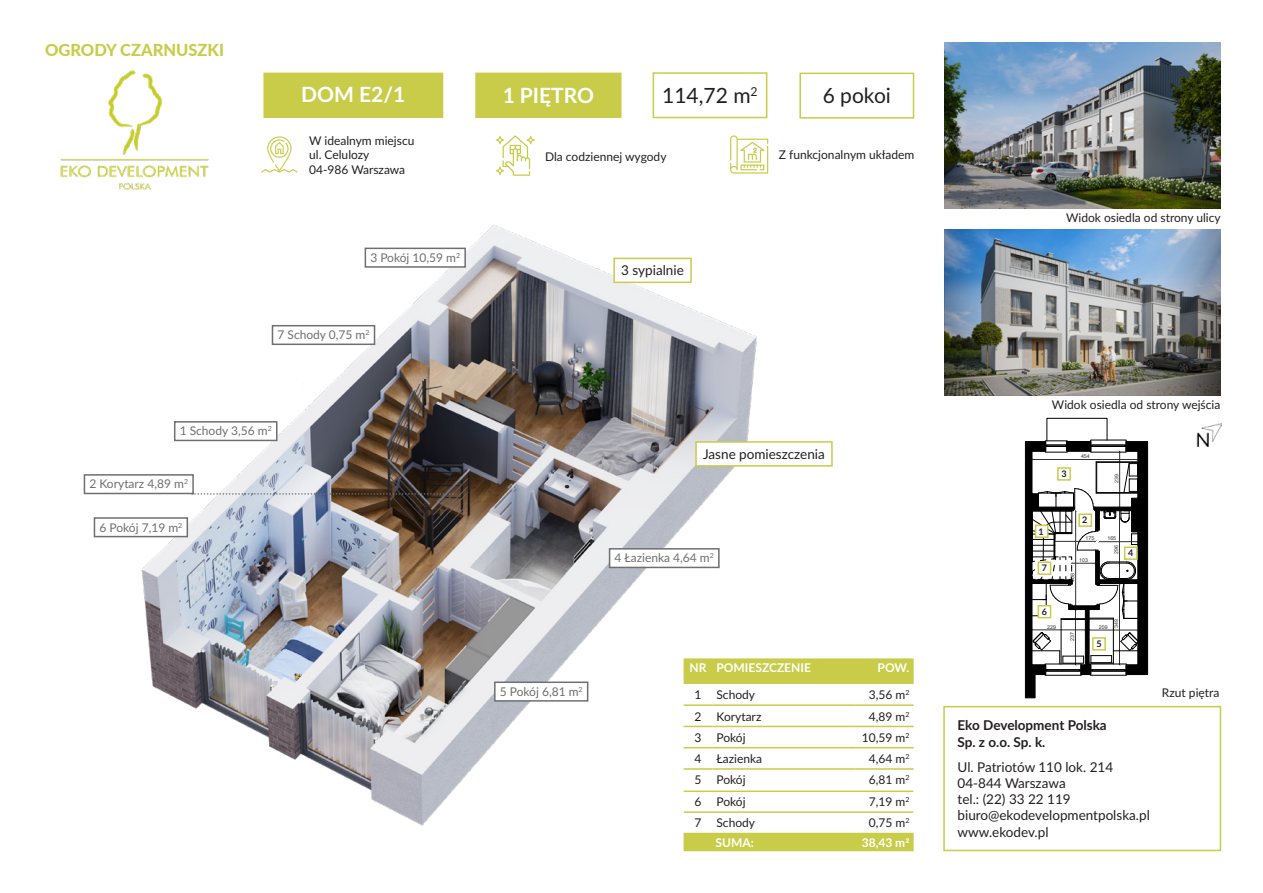
<style>
.page{position:relative;width:1263px;height:893px;background:#fff}
.page>*{position:absolute;margin:0;border:0;box-sizing:border-box;transform-origin:0 0}
.t1{font:700 21px "Lato";color:#fff}
.t2{font:21px "Lato";color:#231f20}
.t3{font:800 16.5px "Lato";color:#c8cc49}
.t4{font:13.5px/16.2px "Lato";color:#231f20}
.t5{font:700 13.5px/16.2px "Lato";color:#231f20}
.t6{font:12px/14.4px "Lato";color:#231f20}
.t7{font:12px "Lato";color:#6f6f70}
.t8{font:700 12px "Lato";color:#fff}
.t9{font:700 9px "Lato";color:#231f20}
.t10{font:5.25px "Arial";color:#323232}
</style>
<div class="page">
<div style="left:475px;top:73px;width:146px;height:45px;background:#c8cc49"></div>
<div style="left:799px;top:73px;width:115px;height:46px;border:2px solid #c8cc49"></div>
<div style="left:653px;top:72px;width:114px;height:46px;border:2px solid #c8cc49"></div>
<div style="left:263px;top:73px;width:180px;height:45px;background:#c8cc49"></div>
<img style="left:944px;top:43px;width:276px;height:165px">
<div style="left:943px;top:706px;width:278px;height:145px;border:2px solid #c8cc49"></div>
<svg style="left:261px;top:136px;width:37px;height:37px"></svg>
<svg style="left:496px;top:135px;width:39px;height:41px"></svg>
<svg style="left:730px;top:135px;width:38px;height:39px"></svg>
<img style="left:1197px;top:423px;width:24px;height:23px">
<svg style="left:1025px;top:418px;width:123px;height:280px"></svg>
<div style="left:1057px;top:467px;width:14px;height:14px;background:#fff;border:2px solid #c8cc49"></div>
<div style="left:1078px;top:513px;width:14px;height:14px;background:#fff;border:2px solid #c8cc49"></div>
<div style="left:1124px;top:546px;width:14px;height:14px;background:#fff;border:2px solid #c8cc49"></div>
<div style="left:1035px;top:525px;width:13px;height:13px;background:#fff;border:2px solid #c8cc49"></div>
<div style="left:1092px;top:637px;width:14px;height:14px;background:#fff;border:2px solid #c8cc49"></div>
<div style="left:1037px;top:561px;width:14px;height:14px;background:#fff;border:2px solid #c8cc49"></div>
<div style="left:1037px;top:605px;width:14px;height:13px;background:#fff;border:2px solid #c8cc49"></div>
<img style="left:99px;top:224px;width:688px;height:628px">
<div style="left:696px;top:442px;width:136px;height:24px;background:#fff"></div>
<div style="left:695px;top:441px;width:138px;height:26px;border:2px solid #c8cc49"></div>
<div style="left:365px;top:248px;width:100px;height:19px;background:#fff"></div>
<div style="left:365px;top:248px;width:101px;height:20px;border:2px solid #6f6f70"></div>
<div style="left:609px;top:549px;width:110px;height:18px;background:#fff"></div>
<div style="left:609px;top:548px;width:111px;height:20px;border:2px solid #6f6f70"></div>
<div style="left:175px;top:422px;width:102px;height:18px;background:#fff"></div>
<div style="left:174px;top:421px;width:103px;height:20px;border:2px solid #6f6f70"></div>
<div style="left:84px;top:475px;width:109px;height:18px;background:#fff"></div>
<div style="left:84px;top:474px;width:110px;height:20px;border:2px solid #6f6f70"></div>
<div style="left:614px;top:258px;width:77px;height:24px;background:#fff"></div>
<div style="left:613px;top:258px;width:79px;height:25px;border:2px solid #c8cc49"></div>
<svg style="left:192px;top:493px;width:261px;height:2px"></svg>
<div style="left:495px;top:682px;width:93px;height:19px;background:#fff"></div>
<div style="left:494px;top:681px;width:94px;height:21px;border:2px solid #6f6f70"></div>
<div style="left:94px;top:518px;width:93px;height:19px;background:#fff"></div>
<div style="left:94px;top:517px;width:94px;height:20px;border:2px solid #6f6f70"></div>
<div style="left:272px;top:326px;width:102px;height:18px;background:#fff"></div>
<div style="left:272px;top:325px;width:103px;height:20px;border:2px solid #6f6f70"></div>
<svg style="left:684px;top:658px;width:230px;height:193px"></svg>
<hr style="left:712px;top:747px;width:144px;height:1px;background:#c8cc49">
<hr style="left:856px;top:747px;width:58px;height:1px;background:#c8cc49">
<hr style="left:684px;top:768px;width:28px;height:2px;background:#c8cc49">
<hr style="left:712px;top:768px;width:144px;height:2px;background:#c8cc49">
<hr style="left:856px;top:768px;width:58px;height:2px;background:#c8cc49">
<hr style="left:684px;top:790px;width:229px;height:2px;background:#c8cc49">
<hr style="left:684px;top:811px;width:229px;height:2px;background:#c8cc49">
<img style="left:60px;top:70px;width:149px;height:120px">
<img style="left:944px;top:230px;width:276px;height:166px">
<h2 class="t3" style="left:45px;top:38px;width:180px">OGRODY CZARNUSZKI</h2>
<p class="t1" style="left:301px;top:79px;width:106px">DOM E2/1</p>
<h1 class="t1" style="left:503px;top:80px;width:93px">1 PIĘTRO</h1>
<h1 class="t2" style="left:662px;top:80px;width:97px">114,72 m<sup>2</sup></h1>
<h1 class="t2" style="left:823px;top:80px;width:70px">6 pokoi</h1>
<p class="t6" style="left:309px;top:133px;width:107px">W idealnym miejscu ul. Celulozy<br>04-986 Warszawa</p>
<p class="t6" style="left:545px;top:149px;width:123px">Dla codziennej wygody</p>
<p class="t6" style="left:779px;top:147px;width:137px">Z funkcjonalnym układem</p>
<p class="t7" style="left:370px;top:249px;width:91px">3 Pokój 10,59 m<sup>2</sup></p>
<p class="t7" style="left:277px;top:326px;width:94px">7 Schody 0,75 m<sup>2</sup></p>
<p class="t4" style="left:621px;top:262px;width:64px">3 sypialnie</p>
<p class="t7" style="left:180px;top:422px;width:94px">1 Schody 3,56 m<sup>2</sup></p>
<p class="t7" style="left:89px;top:475px;width:100px">2 Korytarz 4,89 m<sup>2</sup></p>
<p class="t7" style="left:99px;top:519px;width:84px">6 Pokój 7,19 m<sup>2</sup></p>
<p class="t4" style="left:703px;top:445px;width:123px">Jasne pomieszczenia</p>
<p class="t7" style="left:614px;top:549px;width:101px">4 Łazienka 4,64 m<sup>2</sup></p>
<p class="t7" style="left:500px;top:683px;width:84px">5 Pokój 6,81 m<sup>2</sup></p>
<p class="t8" style="left:689px;top:659px;width:123px">NR POMIESZCZENIE</p>
<p class="t8" style="left:877px;top:659px;width:33px">POW.</p>
<p class="t6" style="left:694px;top:687px;width:8px">1</p>
<p class="t6" style="left:716px;top:687px;width:40px">Schody</p>
<p class="t6" style="left:869px;top:687px;width:42px">3,56 m<sup>2</sup></p>
<p class="t6" style="left:694px;top:709px;width:8px">2</p>
<p class="t6" style="left:716px;top:709px;width:46px">Korytarz</p>
<p class="t6" style="left:869px;top:709px;width:42px">4,89 m<sup>2</sup></p>
<p class="t6" style="left:694px;top:730px;width:8px">3</p>
<p class="t6" style="left:716px;top:730px;width:31px">Pokój</p>
<p class="t6" style="left:862px;top:730px;width:49px">10,59 m<sup>2</sup></p>
<p class="t6" style="left:694px;top:751px;width:8px">4</p>
<p class="t6" style="left:716px;top:751px;width:47px">Łazienka</p>
<p class="t6" style="left:869px;top:751px;width:42px">4,64 m<sup>2</sup></p>
<p class="t6" style="left:694px;top:772px;width:8px">5</p>
<p class="t6" style="left:716px;top:772px;width:31px">Pokój</p>
<p class="t6" style="left:869px;top:772px;width:42px">6,81 m<sup>2</sup></p>
<p class="t6" style="left:694px;top:794px;width:8px">6</p>
<p class="t6" style="left:716px;top:794px;width:31px">Pokój</p>
<p class="t6" style="left:869px;top:794px;width:42px">7,19 m<sup>2</sup></p>
<p class="t6" style="left:694px;top:815px;width:8px">7</p>
<p class="t6" style="left:716px;top:815px;width:40px">Schody</p>
<p class="t6" style="left:869px;top:815px;width:42px">0,75 m<sup>2</sup></p>
<p class="t8" style="left:716px;top:833px;width:40px">SUMA:</p>
<p class="t8" style="left:862px;top:833px;width:49px">38,43 m2</p>
<p class="t6" style="left:1066px;top:209px;width:156px">Widok osiedla od strony ulicy</p>
<p class="t6" style="left:1052px;top:397px;width:170px">Widok osiedla od strony wejścia</p>
<p class="t9" style="left:1061px;top:467px;width:7px">3</p>
<p class="t10" style="left:1081px;top:453px;width:10px">454</p>
<p class="t10" style="left:1113px;top:483px;width:10px;rotate:-90deg">239</p>
<p class="t9" style="left:1038px;top:525px;width:7px">1</p>
<p class="t9" style="left:1042px;top:562px;width:7px">7</p>
<p class="t9" style="left:1042px;top:605px;width:7px">6</p>
<p class="t9" style="left:1082px;top:513px;width:7px">2</p>
<p class="t10" style="left:1085px;top:535px;width:10px">175</p>
<p class="t10" style="left:1079px;top:557px;width:10px">103</p>
<p class="t10" style="left:1069px;top:582px;width:10px;rotate:-90deg">408</p>
<p class="t10" style="left:1107px;top:535px;width:10px">165</p>
<p class="t10" style="left:1113px;top:554px;width:10px;rotate:-90deg">296</p>
<p class="t10" style="left:1047px;top:623px;width:10px">229</p>
<p class="t10" style="left:1113px;top:628px;width:10px;rotate:-90deg">349</p>
<p class="t10" style="left:1099px;top:623px;width:10px">209</p>
<p class="t10" style="left:1069px;top:641px;width:10px;rotate:-90deg">237</p>
<p class="t9" style="left:1096px;top:637px;width:7px">5</p>
<p class="t9" style="left:1128px;top:547px;width:7px">4</p>
<p class="t5" style="left:957px;top:717px;width:151px">Eko Development Polska<br>Sp. z o.o. Sp. k.</p>
<p class="t4" style="left:957px;top:758px;width:194px">Ul. Patriotów 110 lok. 214<br>04-844 Warszawa<br>tel.: (22) 33 22 119 biuro@ekodevelopmentpolska.pl www.ekodev.pl</p>
<p class="t6" style="left:1162px;top:685px;width:59px">Rzut piętra</p>
</div>
